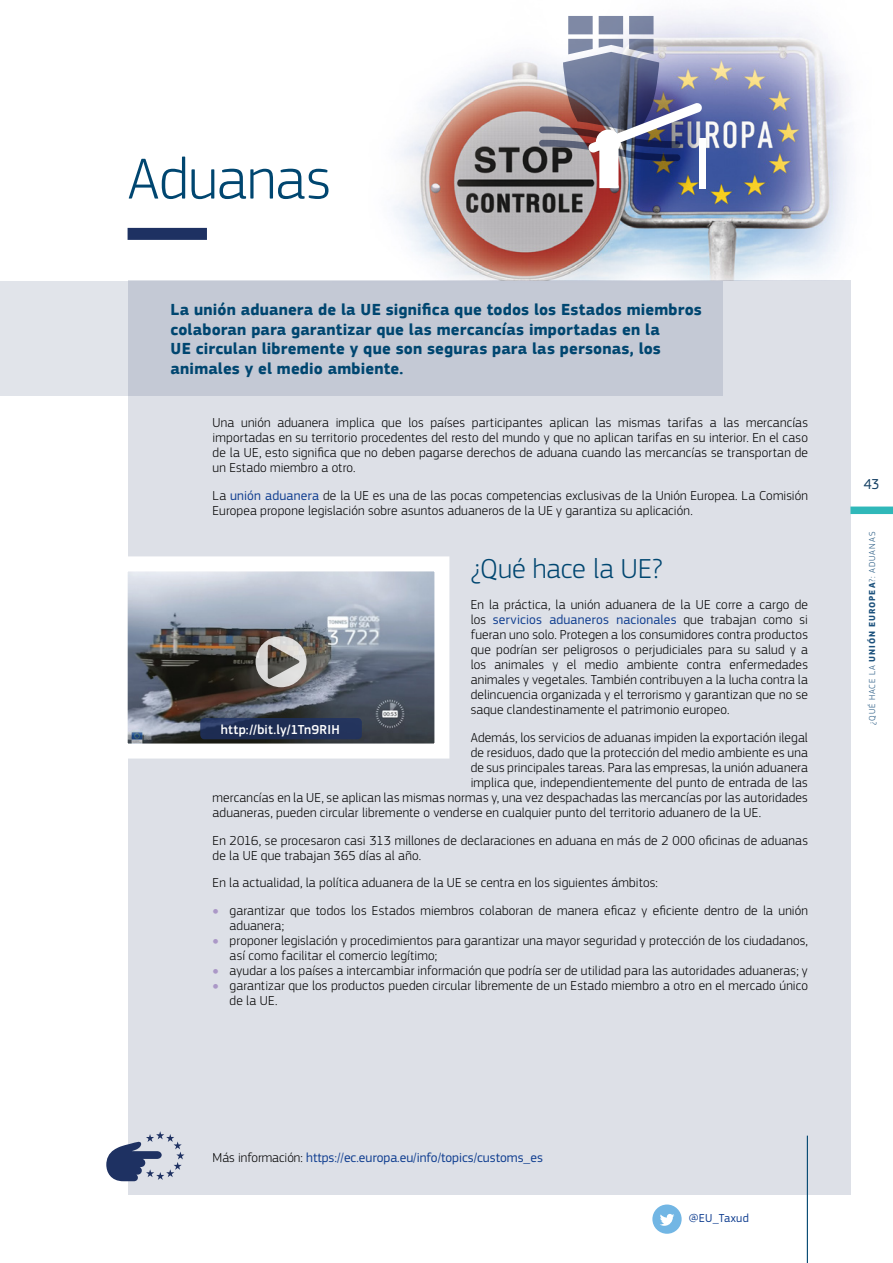
<style>
.page{position:relative;width:893px;height:1263px;background:#fff}
.page>*{position:absolute;margin:0;border:0;box-sizing:border-box;transform-origin:0 0}
.Titre{font:300 60px "EC Square Sans Pro";letter-spacing:-.005em;color:#004670}
.Sous-titre_texte{font:300 28.5px "EC Square Sans Pro";color:#004670}
.Introduction{font:700 16.5px/19.5px "EC Square Sans Pro";letter-spacing:.01em;color:#004670}
.t1{font:15px "EC Square Sans Pro";color:#174265;scale:.95 1}
._02_Texte_KL{font:300 13.5px/15px "EC Square Sans Pro";letter-spacing:.01em;color:#000}
._02_Texte_KL-2{font:13.5px "EC Square Sans Pro";color:#103e90}
.folio_number{font:500 13.5px "EC Square Sans Pro";letter-spacing:.015em;color:#fff}
._02_Texte_KL-3{font:12px "EC Square Sans Pro";letter-spacing:.02em;color:#103e90}
.t2{font:300 9px "EC Square Sans Pro";letter-spacing:.115em;color:#1c517c}
.s1{font-weight:400;color:#103e90}
.s2{font-size:7.5px;color:#ab98c7}
.s3{font-weight:700}
.s4{font-weight:300;color:#000}
</style>
<div class="page">
<div style="left:128px;top:281px;width:722px;height:914px;background:#dde0e7"></div>
<svg style="left:0;top:281px;width:723px;height:114px;background:#c9cdd8"></svg>
<img style="left:334px;top:15px;width:517px;height:266px">
<div style="left:699px;top:138px;width:7px;height:50px;background:#fff"></div>
<img style="left:539px;top:16px;width:163px;height:172px">
<svg style="left:106px;top:1131px;width:78px;height:50px"></svg>
<div style="left:128px;top:228px;width:79px;height:12px;background:#1e3162"></div>
<svg style="left:652px;top:1204px;width:30px;height:30px"></svg>
<hr style="left:807px;top:1135px;width:1px;height:128px;background:#004670">
<svg style="left:127px;top:556px;width:323px;height:203px;background:#979ba3"></svg>
<svg style="left:256px;top:636px;width:51px;height:51px"></svg>
<svg style="left:200px;top:718px;width:162px;height:21px;background:#203057"></svg>
<div style="left:850px;top:506px;width:43px;height:8px;background:#30b8b9"></div>
<p class="Titre" style="left:128px;top:144px;width:205px">Aduanas</p>
<p class="Introduction" style="left:171px;top:300px;width:533px">La unión aduanera de la UE significa que todos los Estados miembros colaboran para garantizar que las mercancías importadas en la<br>UE circulan libremente y que son seguras para las personas, los animales y el medio ambiente.</p>
<p class="_02_Texte_KL" style="left:213px;top:415px;width:597px;text-align:justify">Una unión aduanera implica que los países participantes aplican las mismas tarifas a las mercancías importadas en su territorio procedentes del resto del mundo y que no aplican tarifas en su interior. En el caso de la UE, esto significa que no deben pagarse derechos de aduana cuando las mercancías se transportan de un Estado miembro a otro.</p>
<p class="_02_Texte_KL" style="left:213px;top:488px;width:597px">La <span class="s1">unión aduanera</span> de la UE es una de las pocas competencias exclusivas de la Unión Europea. La Comisión<br>Europea propone legislación sobre asuntos aduaneros de la UE y garantiza su aplicación.</p>
<p class="Sous-titre_texte" style="left:471px;top:551px;width:193px">¿Qué hace la UE?</p>
<p class="_02_Texte_KL" style="left:471px;top:597px;width:339px;text-align:justify">En la práctica, la unión aduanera de la UE corre a cargo de los <span class="s1">servicios aduaneros nacionales</span> que trabajan como si fueran uno solo. Protegen a los consumidores contra productos que podrían ser peligrosos o perjudiciales para su salud y a los animales y el medio ambiente contra enfermedades animales y vegetales. También contribuyen a la lucha contra la delincuencia organizada y el terrorismo y garantizan que no se saque clandestinamente el patrimonio europeo.</p>
<p class="_02_Texte_KL" style="left:471px;top:730px;width:339px">Además, los servicios de aduanas impiden la exportación ilegal</p>
<p class="_02_Texte_KL" style="left:471px;top:745px;width:339px">de residuos, dado que la protección del medio ambiente es una</p>
<p class="_02_Texte_KL" style="left:471px;top:760px;width:339px">de sus principales tareas. Para las empresas, la unión aduanera</p>
<p class="_02_Texte_KL" style="left:471px;top:775px;width:339px">implica que, independientemente del punto de entrada de las</p>
<p class="_02_Texte_KL" style="left:213px;top:790px;width:597px">mercancías en la UE, se aplican las mismas normas y, una vez despachadas las mercancías por las autoridades</p>
<p class="_02_Texte_KL" style="left:213px;top:805px;width:550px">aduaneras, pueden circular libremente o venderse en cualquier punto del territorio aduanero de la UE.</p>
<p class="_02_Texte_KL" style="left:213px;top:832px;width:597px">En 2016, se procesaron casi 313 millones de declaraciones en aduana en más de 2 000 oficinas de aduanas de la UE que trabajan 365 días al año.</p>
<p class="_02_Texte_KL" style="left:213px;top:875px;width:447px">En la actualidad, la política aduanera de la UE se centra en los siguientes ámbitos:</p>
<p class="_02_Texte_KL" style="left:230px;top:903px;width:580px;text-indent:-17px"><span class="s2">●</span> garantizar que todos los Estados miembros colaboran de manera eficaz y eficiente dentro de la unión aduanera;</p>
<p class="_02_Texte_KL" style="left:230px;top:933px;width:580px;text-indent:-17px"><span class="s2">●</span> proponer legislación y procedimientos para garantizar una mayor seguridad y protección de los ciudadanos, así como facilitar el comercio legítimo;</p>
<p class="_02_Texte_KL" style="left:213px;top:963px;width:597px"><span class="s2">●</span> ayudar a los países a intercambiar información que podría ser de utilidad para las autoridades aduaneras; y</p>
<p class="_02_Texte_KL" style="left:230px;top:978px;width:580px;text-indent:-17px"><span class="s2">●</span> garantizar que los productos pueden circular libremente de un Estado miembro a otro en el mercado único de la UE.</p>
<p class="folio_number" style="left:221px;top:721px;width:120px">http://bit.ly/1Tn9RIH</p>
<p class="t1" style="left:864px;top:475px;width:18px">43</p>
<p class="t2" style="left:867px;top:725px;width:194px;rotate:-90deg">¿QUÉ HACE LA <span class="s3">UNIÓN EUROPEA</span>?: Aduanas</p>
<p class="_02_Texte_KL-2" style="left:213px;top:1149px;width:332px"><span class="s4">Más información:</span> https://ec.europa.eu/info/topics/customs_es</p>
<p class="_02_Texte_KL-3" style="left:689px;top:1211px;width:61px">@EU_Taxud</p>
</div>
